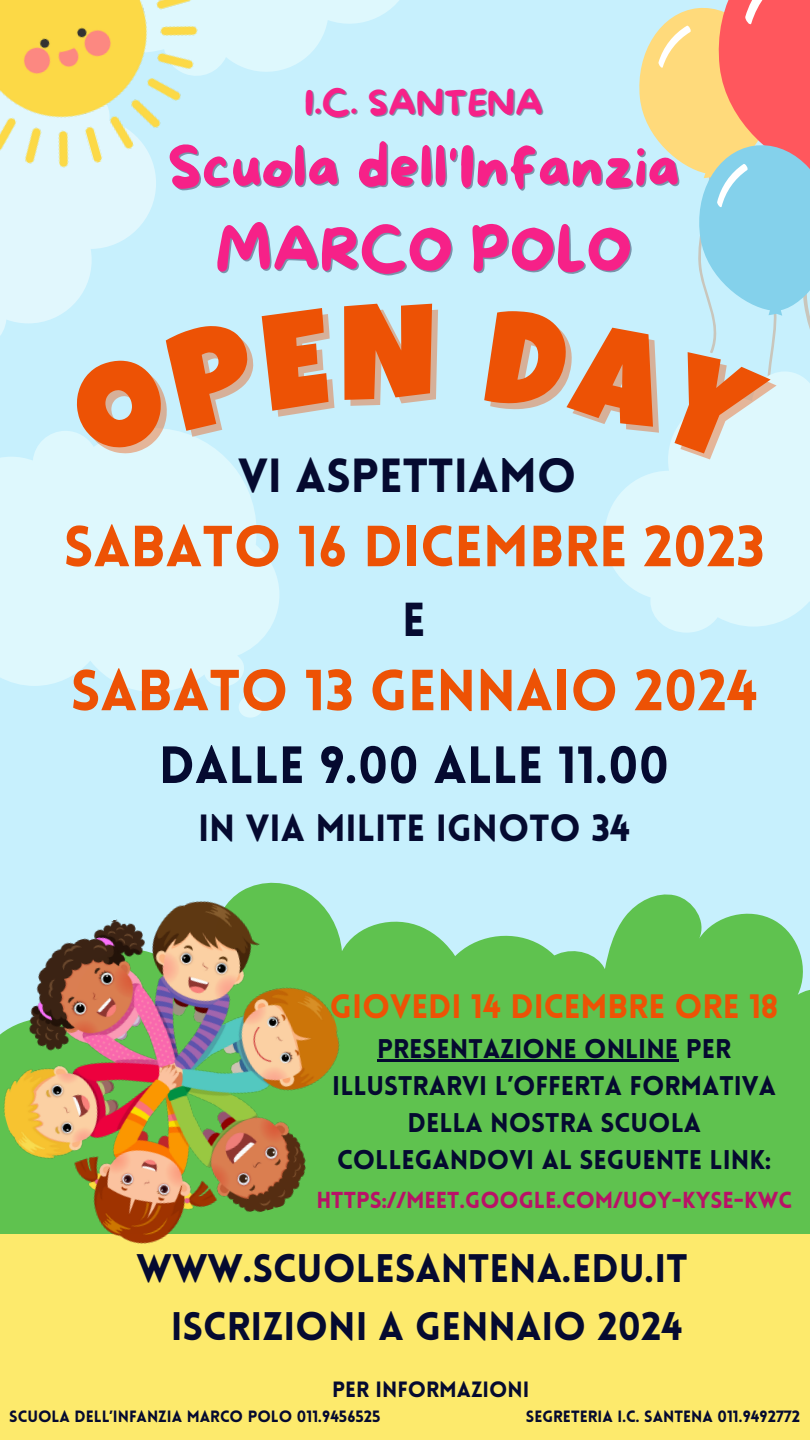
<style>
.page{position:relative;width:810px;height:1440px;background:#c7f0fd}
.page>*{position:absolute;margin:0;border:0;box-sizing:border-box;transform-origin:0 0}
.t1{font:59px/82.5px "More Sugar";color:#f62188;text-align:center}
.t2{font:900 56.6px "Lovelo";color:#ed5205}
.t3{font:900 51.2px "Lovelo";color:#050a30}
.t4{font:900 46.8px "Lovelo";color:#050a30}
.t5{font:900 46.6px "Lovelo";color:#050a30}
.t6{font:900 39px "Lovelo";color:#050a30}
.t7{font:900 37px "Lovelo";color:#050a30}
.t8{font:35px "More Sugar";color:#f62188}
.t9{font:900 33.1px "Lovelo";color:#ed5205}
.t10{font:900 26.4px/36.8px "Lovelo";color:#050a30;text-align:center}
.t11{font:900 22.6px "Lovelo";color:#b91167}
.t12{font:900 21.6px "Lovelo";color:#050a30}
.t13{font:900 16px "Lovelo";color:#050a30}
</style>
<div class="page">
<svg style="left:381px;top:894px;width:406px;height:36px"></svg>
<svg style="left:381px;top:930px;width:429px;height:110px;background:#66c55b"></svg>
<div style="left:381px;top:1010px;width:69px;height:225px;background:#5fc24f"></div>
<svg style="left:605px;top:490px;width:205px;height:143px;background:#daf6fd"></svg>
<svg style="left:0;top:459px;width:279px;height:233px;background:#dbf7fd"></svg>
<svg style="left:239px;top:696px;width:24px;height:22px"></svg>
<svg style="left:229px;top:0;width:170px;height:72px;fill:#def8fd"></svg>
<div style="left:408px;top:1040px;width:402px;height:195px;background:#5fc24f"></div>
<div style="left:0;top:1235px;width:810px;height:205px;background:#fdea6c"></div>
<img style="left:0;top:0;width:229px;height:84px">
<img style="left:0;top:882px;width:381px;height:362px">
<hr style="left:377px;top:1060px;width:301px;height:2px;background:#050a30">
<svg style="left:0;top:84px;width:226px;height:375px"></svg>
<svg style="left:624px;top:0;width:186px;height:490px"></svg>
<p class="t8" style="left:304px;top:84px;width:240px">I.C. SANTENA</p>
<p class="t1" style="left:167px;top:129px;width:514px">Scuola dell'Infanzia<br>MARCO POLO</p>
<p class="t4" style="left:238px;top:457px;width:340px">VI ASPETTIAMO</p>
<p class="t2" style="left:64px;top:524px;width:703px">SABATO 16 DICEMBRE 2023</p>
<p class="t5" style="left:402px;top:601px;width:25px">E</p>
<p class="t2" style="left:70px;top:668px;width:689px">SABATO 13 GENNAIO 2024</p>
<p class="t3" style="left:159px;top:745px;width:512px">DALLE 9.00 ALLE 11.00</p>
<p class="t7" style="left:198px;top:814px;width:433px">IN VIA MILITE IGNOTO 34</p>
<p class="t9" style="left:330px;top:993px;width:450px">GIOVEDI 14 DICEMBRE ORE 18</p>
<p class="t10" style="left:332px;top:1033px;width:445px">PRESENTAZIONE ONLINE PER<br>ILLUSTRARVI L’OFFERTA FORMATIVA<br>DELLA NOSTRA SCUOLA<br>COLLEGANDOVI AL SEGUENTE LINK:</p>
<p class="t11" style="left:316px;top:1191px;width:477px">HTTPS://MEET.GOOGLE.COM/UOY-KYSE-KWC</p>
<p class="t6" style="left:137px;top:1253px;width:553px">WWW.SCUOLESANTENA.EDU.IT</p>
<p class="t6" style="left:171px;top:1311px;width:513px">ISCRIZIONI A GENNAIO 2024</p>
<p class="t12" style="left:332px;top:1381px;width:199px">PER INFORMAZIONI</p>
<p class="t13" style="left:9px;top:1410px;width:373px">SCUOLA DELL’INFANZIA MARCO POLO 011.9456525</p>
<p class="t13" style="left:526px;top:1410px;width:276px">SEGRETERIA I.C. SANTENA 011.9492772</p>
</div>
